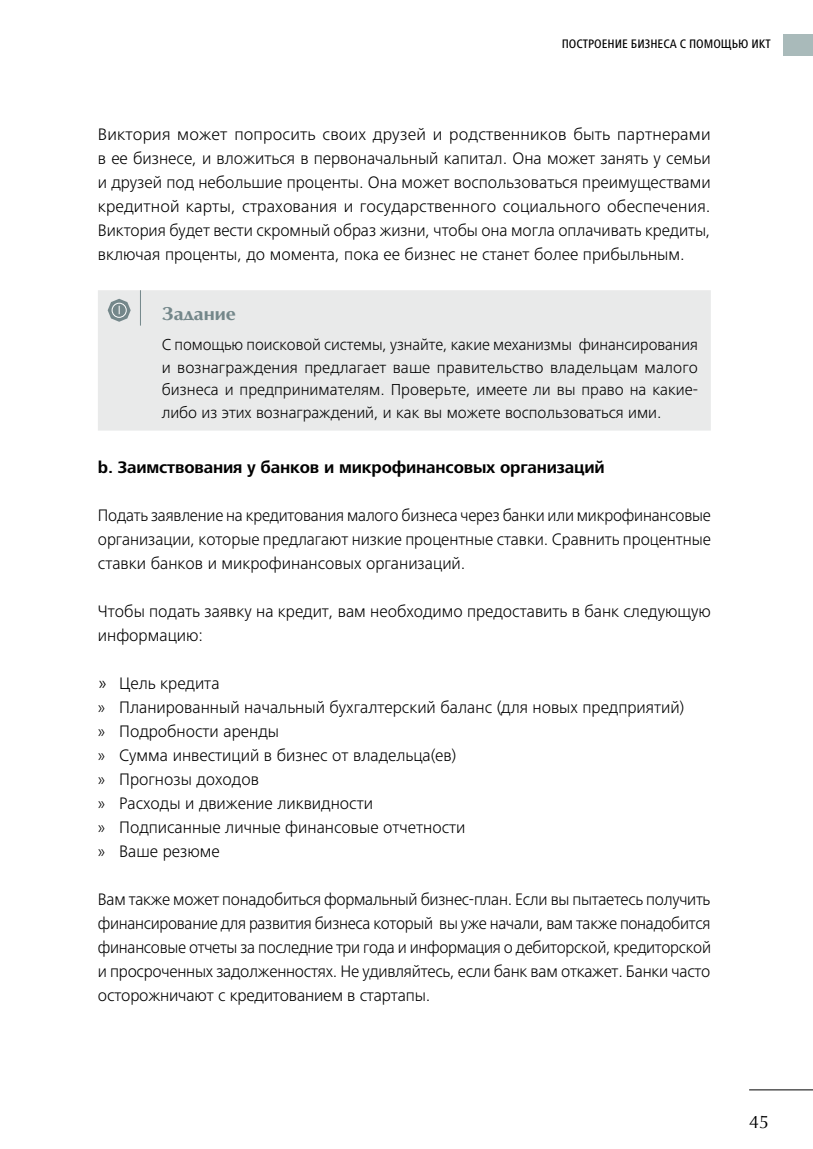
<style>
.page{position:relative;width:813px;height:1149px;background:#fff}
.page>*{position:absolute;margin:0;border:0;box-sizing:border-box;transform-origin:0 0}
.t1{font:18px "Optima";color:#000}
.t2{font:300 17.25px/24px "Frutiger Next LTW1 G";color:#000;text-align:justify}
.t3{font:700 17.25px "Frutiger Next LTW1 G";letter-spacing:-.01em;color:#000}
.t4{font:700 17.25px "Optimal C";color:#74878a;scale:1.07 1}
.t5{font:300 16.5px/22.5px "Frutiger Next LTW1 G";color:#000;text-align:justify}
.t6{font:500 condensed 12.75px "Frutiger Next LTW1 G";color:#000}
.s1{font-family:"Frutiger"}
</style>
<div class="page">
<hr style="left:748px;top:1089px;width:64px;height:1px;background:#000">
<div style="left:782px;top:34px;width:30px;height:21px;background:#a9baba"></div>
<div style="left:98px;top:290px;width:612px;height:140px;background:#e9eaea"></div>
<hr style="left:140px;top:290px;width:1px;height:35px;background:#74878a">
<svg style="left:108px;top:298px;width:23px;height:24px"></svg>
<p class="t6" style="left:561px;top:37px;width:210px">ПОСТРОЕНИЕ БИЗНЕСА С ПОМОЩЬЮ ИКТ</p>
<p class="t2" style="left:98px;top:122px;width:614px">Виктория может попросить своих друзей и родственников быть партнерами в ее бизнесе, и вложиться в первоначальный капитал. Она может занять у семьи и друзей под небольшие проценты. Она может воспользоваться преимуществами кредитной карты, страхования и государственного социального обеспечения.<br>Виктория будет вести скромный образ жизни, чтобы она могла оплачивать кредиты, включая проценты, до момента, пока ее бизнес не станет более прибыльным.</p>
<p class="t4" style="left:162px;top:303px;width:71px">Задание</p>
<p class="t5" style="left:162px;top:333px;width:537px">С помощью поисковой системы, узнайте, какие механизмы финансирования и вознаграждения предлагает ваше правительство владельцам малого бизнеса и предпринимателям. Проверьте, имеете ли вы право на какие&shy;либо из этих вознаграждений, и как вы можете воспользоваться ими.</p>
<p class="t3" style="left:98px;top:457px;width:508px">b. Заимствования у банков и микрофинансовых организаций</p>
<p class="t2" style="left:98px;top:502px;width:614px">Подать заявление на кредитования малого бизнеса через банки или микрофинансовые организации, которые предлагают низкие процентные ставки. Сравнить процентные ставки банков и микрофинансовых организаций.</p>
<p class="t2" style="left:98px;top:599px;width:614px">Чтобы подать заявку на кредит, вам необходимо предоставить в банк следующую информацию:</p>
<p class="t2" style="left:98px;top:671px;width:587px;text-align:left"><span class="s1">»</span> Цель кредита<br>» Планированный начальный бухгалтерский баланс (для новых предприятий) » Подробности аренды<br>» Сумма инвестиций в бизнес от владельца(ев)<br>» Прогнозы доходов<br>» Расходы и движение ликвидности<br>» Подписанные личные финансовые отчетности<br>» Ваше резюме</p>
<p class="t2" style="left:98px;top:886px;width:614px">Вам также может понадобиться формальный бизнес-план. Если вы пытаетесь получить финансирование для развития бизнеса который вы уже начали, вам также понадобится финансовые отчеты за последние три года и информация о дебиторской, кредиторской и просроченных задолженностях. Не удивляйтесь, если банк вам откажет. Банки часто осторожничают с кредитованием в стартапы.</p>
<p class="t1" style="left:748px;top:1110px;width:22px">45</p>
</div>
